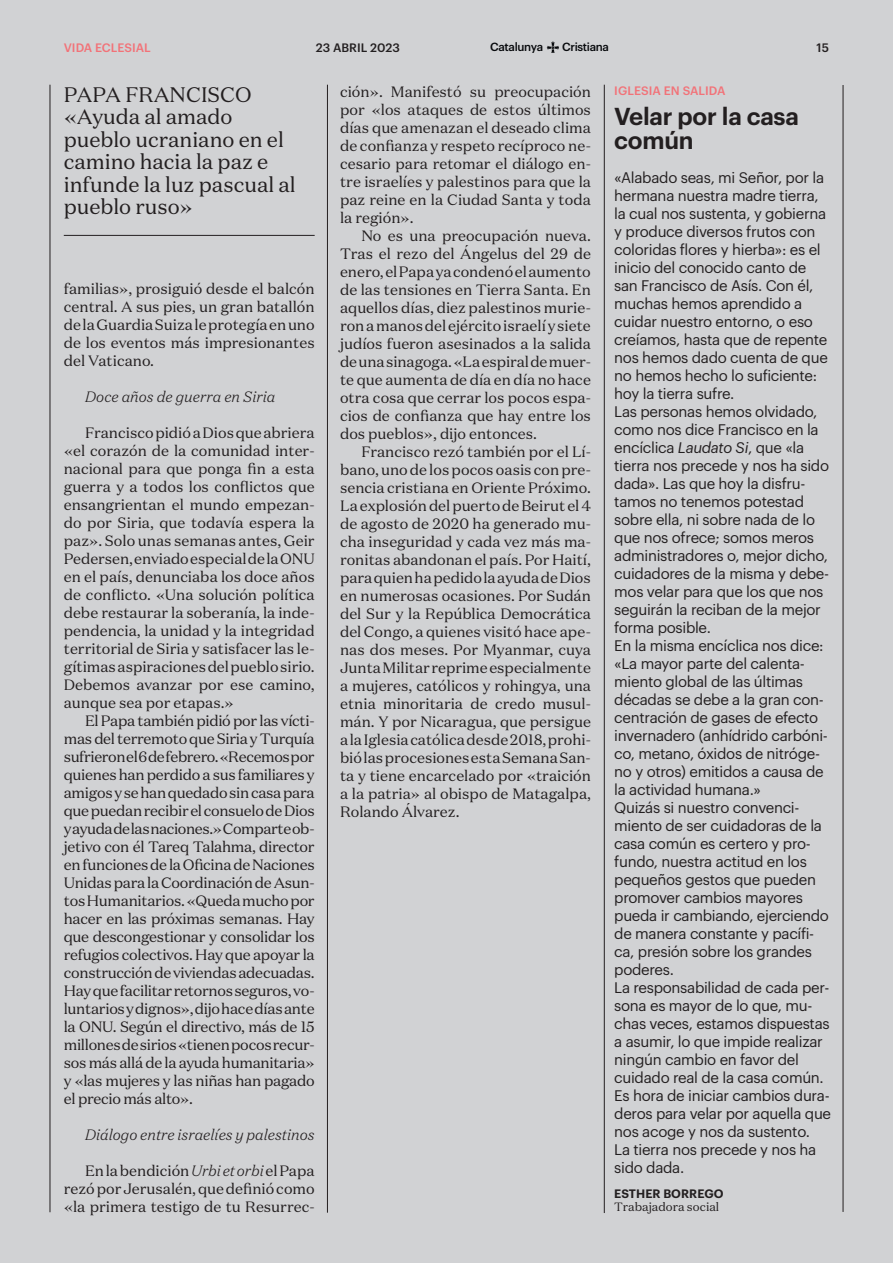
<style>
.page{position:relative;width:893px;height:1263px;background:#d1d2d4}
.page>*{position:absolute;margin:0;border:0;box-sizing:border-box;transform-origin:0 0}
.t1{font:600 24px/24px "Graphik";letter-spacing:-.01em;color:#231f20}
.t2{font:21px/22.5px "Domaine Text";color:#231f20}
.t3{font:15px/18px "Domaine Text";color:#231f20;text-align:justify}
.t4{font:15px/18px "Graphik";letter-spacing:-.02em;color:#231f20}
.t5{font:italic 300 15px "Domaine Text";color:#231f20}
.t6{font:500 12px "Graphik";color:#f27278}
.t7{font:12px "Domaine Text";color:#231f20}
.t8{font:500 12px "Graphik";color:#231f20}
.t9{font:600 12px "Graphik";letter-spacing:.005em;color:#231f20}
.t10{font:500 11.55px "Graphik";letter-spacing:-.03em;color:#07090c}
.s1{font-style:italic}
.s2{font-weight:300;font-style:italic}
</style>
<div class="page">
<hr style="left:843px;top:85px;width:1px;height:1127px;background:#231f20">
<svg style="left:547px;top:42px;width:12px;height:11px"></svg>
<hr style="left:50px;top:85px;width:1px;height:1127px;background:#231f20">
<hr style="left:327px;top:85px;width:1px;height:1128px;background:#231f20">
<hr style="left:64px;top:235px;width:251px;height:1px;background:#231f20">
<hr style="left:604px;top:85px;width:1px;height:1128px;background:#231f20">
<p class="t8" style="left:316px;top:38px;width:86px">23 ABRIL 2023</p>
<p class="t10" style="left:490px;top:38px;width:54px">Catalunya</p>
<p class="t10" style="left:562px;top:38px;width:48px">Cristiana</p>
<p class="t8" style="left:816px;top:38px;width:14px">15</p>
<p class="t6" style="left:614px;top:81px;width:113px">IGLESIA EN SALIDA</p>
<p class="t6" style="left:64px;top:39px;width:89px">VIDA ECLESIAL</p>
<h2 class="t2" style="left:64px;top:83px;width:233px">PAPA FRANCISCO «Ayuda al amado pueblo ucraniano en el camino hacia la paz e infunde la luz pascual al pueblo ruso»</h2>
<p class="t3" style="left:340px;top:82px;width:252px">ción». Manifestó su preocupación por «los ataques de estos últimos días que amenazan el deseado clima de confianza y respeto recíproco ne&shy;cesario para retomar el diálogo en&shy;tre israelíes y palestinos para que la paz reine en la Ciudad Santa y toda la región».</p>
<p class="t3" style="left:340px;top:226px;width:252px;text-indent:21px">No es una preocupación nueva.<br>Tras el rezo del Ángelus del 29 de enero, el Papa ya condenó el aumento de las tensiones en Tierra Santa. En aquellos días, diez palestinos murie&shy;ron a manos del ejército israelí y siete judíos fueron asesinados a la salida de una sinagoga. «La espiral de muer&shy;te que aumenta de día en día no hace otra cosa que cerrar los pocos espa&shy;cios de confianza que hay entre los dos pueblos», dijo entonces.</p>
<p class="t3" style="left:340px;top:442px;width:252px;text-indent:21px">Francisco rezó también por el Lí&shy;bano, uno de los pocos oasis con pre&shy;sencia cristiana en Oriente Próximo.<br>La explosión del puerto de Beirut el 4 de agosto de 2020 ha generado mu&shy;cha inseguridad y cada vez más ma&shy;ronitas abandonan el país. Por Haití, para quien ha pedido la ayuda de Dios en numerosas ocasiones. Por Sudán del Sur y la República Democrática del Congo, a quienes visitó hace ape&shy;nas dos meses. Por Myanmar, cuya Junta Militar reprime especialmente a mujeres, católicos y rohingya, una etnia minoritaria de credo musul&shy;mán. Y por Nicaragua, que persigue a la Iglesia católica desde 2018, prohi&shy;bió las procesiones esta Semana San&shy;ta y tiene encarcelado por «traición a la patria» al obispo de Matagalpa, Rolando Álvarez.</p>
<h1 class="t1" style="left:614px;top:102px;width:186px">Velar por la casa común</h1>
<p class="t4" style="left:614px;top:167px;width:218px">«Alabado seas, mi Señor, por la hermana nuestra madre tierra, la cual nos sustenta, y gobierna y produce diversos frutos con coloridas flores y hierba»: es el inicio del conocido canto de san Francisco de Asís. Con él, muchas hemos aprendido a cuidar nuestro entorno, o eso creíamos, hasta que de repente nos hemos dado cuenta de que no hemos hecho lo suficiente: hoy la tierra sufre.<br>Las personas hemos olvidado, como nos dice Francisco en la encíclica <span class="s1">Laudato Si</span>, que «la tierra nos precede y nos ha sido dada». Las que hoy la disfru&shy;tamos no tenemos potestad sobre ella, ni sobre nada de lo que nos ofrece; somos meros administradores o, mejor dicho, cuidadores de la misma y debe&shy;mos velar para que los que nos seguirán la reciban de la mejor forma posible.<br>En la misma encíclica nos dice: «La mayor parte del calenta&shy;miento global de las últimas décadas se debe a la gran con&shy;centración de gases de efecto invernadero (anhídrido carbóni&shy;co, metano, óxidos de nitróge&shy;no y otros) emitidos a causa de la actividad humana.»<br>Quizás si nuestro convenci&shy;miento de ser cuidadoras de la casa común es certero y pro&shy;fundo, nuestra actitud en los pequeños gestos que pueden promover cambios mayores pueda ir cambiando, ejerciendo de manera constante y pacífi&shy;ca, presión sobre los grandes poderes.<br>La responsabilidad de cada per&shy;sona es mayor de lo que, mu&shy;chas veces, estamos dispuestas a asumir, lo que impide realizar ningún cambio en favor del cuidado real de la casa común.<br>Es hora de iniciar cambios dura&shy;deros para velar por aquella que nos acoge y nos da sustento.<br>La tierra nos precede y nos ha sido dada.</p>
<p class="t3" style="left:64px;top:279px;width:252px">familias», prosiguió desde el balcón central. A sus pies, un gran batallón de la Guardia Suiza le protegía en uno de los eventos más impresionantes del Vaticano.</p>
<p class="t5" style="left:85px;top:387px;width:192px">Doce años de guerra en Siria</p>
<p class="t3" style="left:64px;top:423px;width:252px;text-indent:21px">Francisco pidió a Dios que abriera «el corazón de la comunidad inter&shy;nacional para que ponga fin a esta guerra y a todos los conflictos que ensangrientan el mundo empezan&shy;do por Siria, que todavía espera la paz». Solo unas semanas antes, Geir Pedersen, enviado especial de la ONU en el país, denunciaba los doce años de conflicto. «Una solución política debe restaurar la soberanía, la inde&shy;pendencia, la unidad y la integridad territorial de Siria y satisfacer las le&shy;gítimas aspiraciones del pueblo sirio.<br>Debemos avanzar por ese camino, aunque sea por etapas.»</p>
<p class="t3" style="left:64px;top:711px;width:252px;text-indent:21px">El Papa también pidió por las vícti&shy;mas del terremoto que Siria y Turquía sufrieron el 6 de febrero. «Recemos por quienes han perdido a sus familiares y amigos y se han quedado sin casa para que puedan recibir el consuelo de Dios y ayuda de las naciones.» Comparte ob&shy;jetivo con él Tareq Talahma, director en funciones de la Oficina de Naciones Unidas para la Coordinación de Asun&shy;tos Humanitarios. «Queda mucho por hacer en las próximas semanas. Hay que descongestionar y consolidar los refugios colectivos. Hay que apoyar la construcción de viviendas adecuadas.<br>Hay que facilitar retornos seguros, vo&shy;luntarios y dignos», dijo hace días ante la ONU. Según el directivo, más de 15 millones de sirios «tienen pocos recur&shy;sos más allá de la ayuda humanitaria» y «las mujeres y las niñas han pagado el precio más alto».</p>
<p class="t5" style="left:85px;top:1125px;width:231px">Diálogo entre israelíes y palestinos</p>
<p class="t3" style="left:64px;top:1161px;width:252px;text-indent:21px">En la bendición <span class="s2">Urbi et orbi</span> el Papa rezó por Jerusalén, que definió como «la primera testigo de tu Resurrec-</p>
<p class="t9" style="left:614px;top:1184px;width:111px">ESTHER BORREGO</p>
<p class="t7" style="left:614px;top:1199px;width:106px">Trabajadora social</p>
</div>
